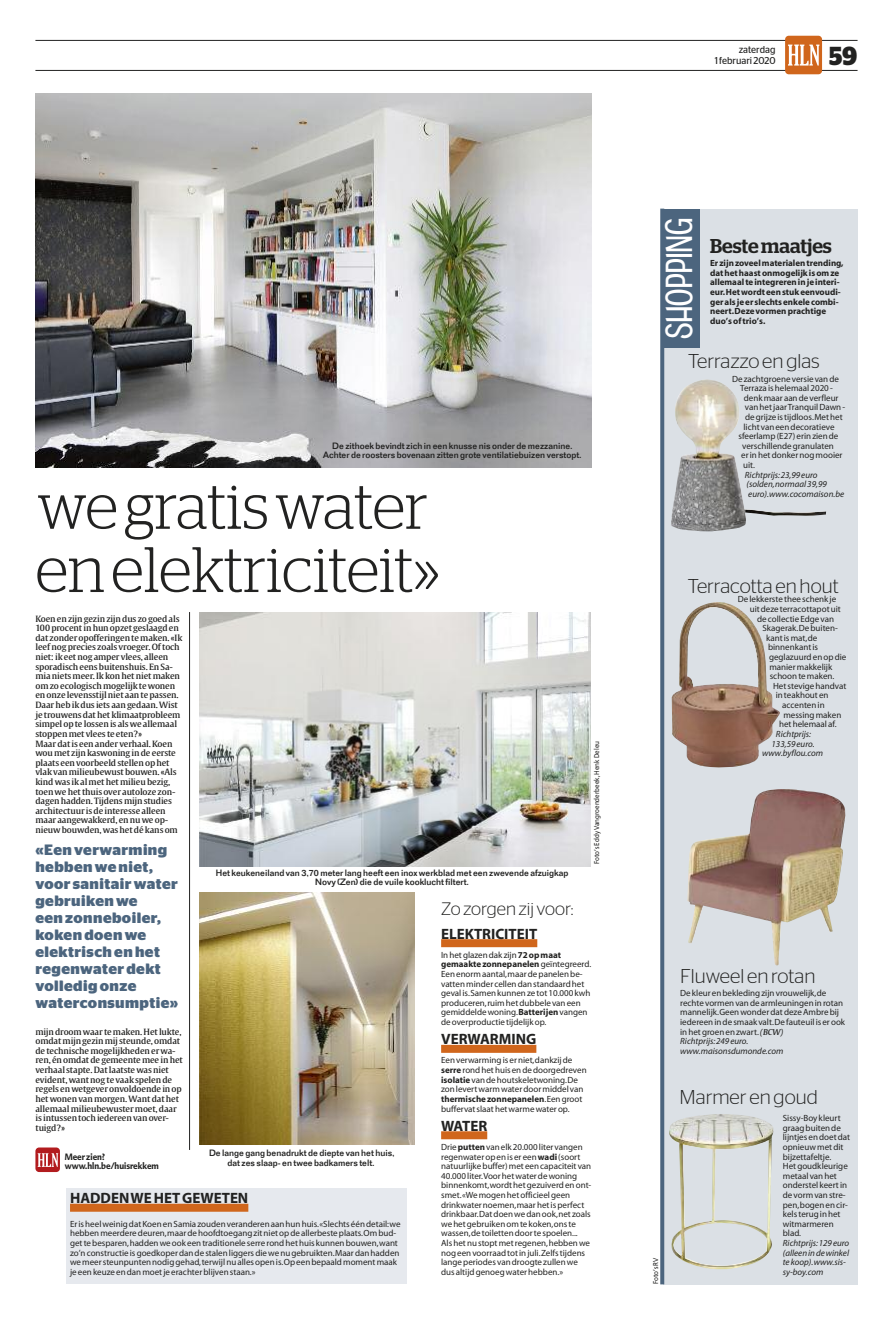
<style>
.page{position:relative;width:893px;height:1333px;background:#fff}
.page>*{position:absolute;margin:0;border:0;box-sizing:border-box;transform-origin:0 0}
.t1{font:300 64px/63.2px "Stag";color:#222221;scale:.96 1}
.t2{font:36.9px "CF Historia";color:#fff}
.t3{font:700 26px "Stag Sans";color:#222221;scale:.9 1}
.t4{font:300 20px "Stag Sans";color:#222221}
.t5{font:500 20px "Stag";color:#222221}
.t6{font:300 18px "Stag Sans";color:#222221}
.t7{font:700 15px/17px "Stag Sans";letter-spacing:.03em;color:#4c657e}
.t8{font:700 15px "Myriad";color:#222221}
.t9{font:10px/11px "Stag Sans";color:#222221;text-align:right;scale:.95 1}
.t10{font:9px/9.6px "Myriad";color:#222221}
.t11{font:500 9px/9.6px "Folio";color:#222221;text-align:center}
.t12{font:700 9px/9.6px "Myriad";color:#222221}
.t13{font:italic 9px/9.6px "Myriad";color:#222221}
.t14{font:700 9px/9.6px "Advert";color:#222221;scale:.9 1}
.t15{font:8.6px/9.6px "HLN Gulliver";color:#222221}
.t16{font:7px "Frutiger";color:#222221;scale:.9 1}
.s1{font-weight:700}
.s2{font-family:"HLN Gulliver";font-style:italic;font-size:8px}
.s3{font-style:italic}
</style>
<div class="page">
<div style="left:663px;top:209px;width:194px;height:1075px;background:#dbe0e5"></div>
<svg style="left:660px;top:209px;width:4px;height:1075px;fill:#4c657e"></svg>
<div style="left:663px;top:209px;width:36px;height:138px;background:#4c657e"></div>
<hr style="left:35px;top:70px;width:822px;height:1px;background:#222221">
<hr style="left:35px;top:40px;width:822px;height:1px;background:#222221">
<div style="left:785px;top:36px;width:37px;height:38px;background:#d0661c;border-radius:4px"></div>
<svg style="left:788px;top:45px;width:31px;height:21px"></svg>
<div style="left:441px;top:939px;width:96px;height:8px;background:#d0661c"></div>
<div style="left:441px;top:1044px;width:95px;height:8px;background:#d0661c"></div>
<div style="left:441px;top:1131px;width:46px;height:8px;background:#d0661c"></div>
<img style="left:35px;top:94px;width:556px;height:374px">
<img style="left:199px;top:612px;width:391px;height:254px">
<div style="left:66px;top:1188px;width:340px;height:96px;background:#e6e9ee"></div>
<div style="left:70px;top:1203px;width:178px;height:8px;background:#d0661c"></div>
<img style="left:199px;top:892px;width:215px;height:252px">
<hr style="left:189px;top:612px;width:1px;height:537px;background:#222221">
<div style="left:35px;top:1147px;width:25px;height:24px;background:#b21c1f;border-radius:4px"></div>
<svg style="left:38px;top:1153px;width:20px;height:13px"></svg>
<img style="left:687px;top:789px;width:158px;height:176px">
<img style="left:671px;top:379px;width:155px;height:152px">
<img style="left:671px;top:602px;width:109px;height:165px">
<img style="left:669px;top:1114px;width:105px;height:155px">
<p class="t9" style="left:715px;top:45px;width:65px">zaterdag<br>1februari 2020</p>
<h3 class="t3" style="left:829px;top:47px;width:33px">59</h3>
<p class="t11" style="left:323px;top:441px;width:260px">De zithoek bevindt zich in een knusse nis onder de mezzanine.<br>Achter de roosters bovenaan zitten grote ventilatiebuizen verstopt.</p>
<h1 class="t1" style="left:35px;top:480px;width:423px">wegratiswater enelektriciteit»</h1>
<p class="t15" style="left:35px;top:614px;width:148px">Koenenzijngezinzijndus zo goedals 100procentinhunopzet geslaagden dat zonder opofferingentemaken. «Ik leef nogprecies zoals vroeger. Of toch niet:ik eetnog amper vlees, alleen sporadischeens buitenshuis. EnSa&shy;mianietsmeer.Ik konhetnietmaken omzo ecologischmogelijk te wonen enonze levensstijlniet aantepassen.<br>Daarheb ik dus iets aangedaan.Wist je trouwensdathet klimaatprobleem simpel opte lossenis als we allemaal stoppenmet vlees te eten?» Maardatis eenander verhaal.Koen woumet zijnkaswoning inde eerste plaats eenvoorbeeldstellenophet vlak vanmilieubewust bouwen. «Als kind was ik almethetmilieubezig, toen wehetthuis over autoloze zon&shy;dagenhadden. Tijdensmijnstudies architectuur isde interesse alleen maar aangewakkerd, ennu we op&shy;nieuw bouwden, washetdé kans om</p>
<p class="t16" style="left:594px;top:864px;width:138px;rotate:-90deg">Foto’s Eddy Vangroenderbeek, Henk Deleu</p>
<h3 class="t7" style="left:35px;top:842px;width:144px">«Eenverwarming hebben weniet, voor sanitair water gebruiken we eenzonneboiler, kokendoen we elektrischenhet regenwaterdekt volledigonze waterconsumptie»</h3>
<p class="t11" style="left:216px;top:868px;width:354px">Het keukeneiland van 3,70 meter lang heeft een inox werkblad met een zwevende afzuigkap<br>Novy (Zen) die de vuile kooklucht filtert.</p>
<h3 class="t6" style="left:441px;top:902px;width:134px">Zo zorgen zij voor:</h3>
<h3 class="t8" style="left:441px;top:927px;width:98px">ELEKTRICITEIT</h3>
<p class="t10" style="left:441px;top:950px;width:152px">Inhetglazendak zijn<span class="s1">72opmaat gemaaktezonnepanelen</span>geïntegreerd.<br>Eenenormaantal,maardepanelenbe&shy;vattenminder cellendanstandaardhet geval is.Samenkunnenze tot10.000kwh produceren,ruimhetdubbele vaneen gemiddeldewoning.<span class="s1">Batterijen</span>vangen deoverproductie tijdelijkop.</p>
<h3 class="t8" style="left:441px;top:1033px;width:97px">VERWARMING</h3>
<p class="t10" style="left:441px;top:1056px;width:147px">Eenverwarmingis erniet,dankzijde <span class="s1">serre</span>rondhethuis endedoorgedreven <span class="s1">isolatie</span>vandehoutskeletwoning.De zonlevertwarmwaterdoormiddel van <span class="s1">thermischezonnepanelen</span>.Eengroot buffervatslaathetwarmewaterop.</p>
<h3 class="t8" style="left:441px;top:1119px;width:48px">WATER</h3>
<p class="t10" style="left:441px;top:1142px;width:152px">Drie<span class="s1">putten</span>vanelk20.000liter vangen regenwateropenis er een<span class="s1">wadi</span>(soort natuurlijkebuffer)met eencapaciteit van 40.000liter.Voorhetwaterdewoning binnenkomt,wordthetgezuiverdenont&shy;smet.«Wemogenhetofficieelgeen drinkwaternoemen,maarhetisperfect drinkbaar.Datdoenwedanook,net zoals wehetgebruikenomte koken,onste wassen,de toilettendoorte spoelen...<br>Alshetnustoptmetregenen,hebbenwe nogeenvoorraadtotinjuli.Zelfstijdens langeperiodes vandroogte zullenwe dus altijdgenoegwaterhebben.»</p>
<p class="t15" style="left:35px;top:1027px;width:149px">mijndroomwaar temaken. Hetlukte, omdatmijngezinmij steunde, omdat de technischemogelijkhedener wa&shy;ren, énomdatde gemeentemee inhet verhaal stapte. Datlaatste wasniet evident, wantnog te vaak spelende regels en wetgever onvoldoende inop het wonenvanmorgen.Wantdathet allemaalmilieubewustermoet,daar is intussentochiedereenvanover&shy;tuigd?»</p>
<p class="t11" style="left:209px;top:1149px;width:187px">De lange gang benadrukt de diepte van het huis, dat zes slaap- en twee badkamers telt.</p>
<p class="t14" style="left:65px;top:1151px;width:106px">Meerzien? www.hln.be/huisrekkem</p>
<h3 class="t8" style="left:70px;top:1192px;width:180px">HADDENWEHETGEWETEN</h3>
<p class="t10" style="left:70px;top:1219px;width:332px">ErisheelweinigdatKoenenSamia zoudenveranderenaanhunhuis.«Slechts ééndetail:we hebbenmeerderedeuren,maardehoofdtoegangzitnietopde allerbesteplaats.Ombud&shy;gettebesparen,haddenweook eentraditionele serre rondhethuis kunnenbouwen,want zo’nconstructie isgoedkoperdande stalenliggersdiewenugebruikten.Maardanhadden wemeersteunpuntennodiggehad,terwijlnuallesopenis.Opeenbepaaldmomentmaak je eenkeuze endanmoetje erachterblijvenstaan.»</p>
<h2 class="t2" style="left:658px;top:338px;width:123px;rotate:-90deg">SHOPPING</h2>
<h3 class="t5" style="left:710px;top:239px;width:123px">Bestemaatjes</h3>
<p class="t12" style="left:710px;top:259px;width:135px">Er zijnzoveelmaterialentrending, dathethaastonmogelijkisomze allemaalteintegrereninjeinteri&shy;eur.Hetwordteenstukeenvoudi&shy;gerals jeer slechtsenkelecombi&shy;neert.Dezevormenprachtige duo’softrio’s.</p>
<h3 class="t4" style="left:688px;top:354px;width:133px">Terrazzo en glas</h3>
<p class="t10" style="left:732px;top:374px;width:108px">De zachtgroene versie vande</p>
<p class="t10" style="left:740px;top:384px;width:94px">Terraza ishelemaal2020-</p>
<p class="t10" style="left:744px;top:393px;width:96px">denkmaar aande verfleur</p>
<p class="t10" style="left:745px;top:403px;width:102px">vanhetjaarTranquilDawn-</p>
<p class="t10" style="left:745px;top:413px;width:99px">degrijze istijdloos.Methet</p>
<p class="t10" style="left:743px;top:422px;width:93px">licht vaneendecoratieve</p>
<p class="t10" style="left:738px;top:432px;width:102px">sfeerlamp(E27) erinziende</p>
<p class="t10" style="left:742px;top:441px;width:93px">verschillendegranulaten</p>
<p class="t10" style="left:741px;top:451px;width:103px">erinhetdonkernogmooier</p>
<p class="t10" style="left:743px;top:461px;width:13px">uit.</p>
<p class="t13" style="left:745px;top:470px;width:101px">Richtprijs:23,99euro (solden,normaal39,99 euro).www.cocomaison.be</p>
<h3 class="t4" style="left:688px;top:579px;width:152px">Terracotta en hout</h3>
<p class="t10" style="left:738px;top:595px;width:100px">De lekkerste thee schenk je</p>
<p class="t10" style="left:750px;top:605px;width:93px">uitdeze terracottapotuit</p>
<p class="t10" style="left:757px;top:614px;width:78px">de collectie Edge van</p>
<p class="t10" style="left:762px;top:624px;width:77px">Skagerak.Debuiten-</p>
<p class="t10" style="left:766px;top:633px;width:53px">kantismat,de</p>
<p class="t10" style="left:768px;top:643px;width:52px">binnenkantis</p>
<p class="t10" style="left:769px;top:653px;width:79px">geglazuurdenopdie</p>
<p class="t10" style="left:769px;top:662px;width:64px">maniermakkelijk</p>
<p class="t10" style="left:770px;top:672px;width:66px">schoontemaken.</p>
<p class="t10" style="left:773px;top:681px;width:75px">Hetstevigehandvat</p>
<p class="t10" style="left:776px;top:691px;width:54px">inteakhout en</p>
<p class="t10" style="left:782px;top:701px;width:44px">accentenin</p>
<p class="t10" style="left:783px;top:710px;width:59px">messingmaken</p>
<p class="t10" style="left:779px;top:720px;width:59px">hethelemaal af.</p>
<p class="t13" style="left:762px;top:730px;width:62px;text-align:center">Richtprijs:<br>133,59euro. www.byflou.com</p>
<p class="t16" style="left:653px;top:1284px;width:31px;rotate:-90deg">Foto’s RV</p>
<h3 class="t4" style="left:680px;top:969px;width:137px">Fluweel en rotan</h3>
<p class="t10" style="left:680px;top:989px;width:166px">De kleur enbekledingzijnvrouwelijk,de rechte vormenvande armleuningeninrotan mannelijk.GeenwonderdatdezeAmbrebij iedereeninde smaak valt.De fauteuil is erook inhetgroenenzwart.<span class="s2">(BCW)<br></span><span class="s3">Richtprijs:249euro. www.maisonsdumonde.com</span></p>
<h3 class="t4" style="left:680px;top:1089px;width:140px">Marmer en goud</h3>
<p class="t10" style="left:783px;top:1113px;width:69px">Sissy-Boy kleurt graagbuitende lijntjes endoetdat opnieuwmetdit bijzettafeltje.<br>Hetgoudkleurige metaal vanhet onderstel keertin de vormvanstre&shy;pen,bogenencir&shy;kelsteruginhet witmarmeren blad.</p>
<p class="t13" style="left:783px;top:1238px;width:68px">Richtprijs:129euro (alleenindewinkel tekoop).www.sis&shy;sy-boy.com</p>
</div>
